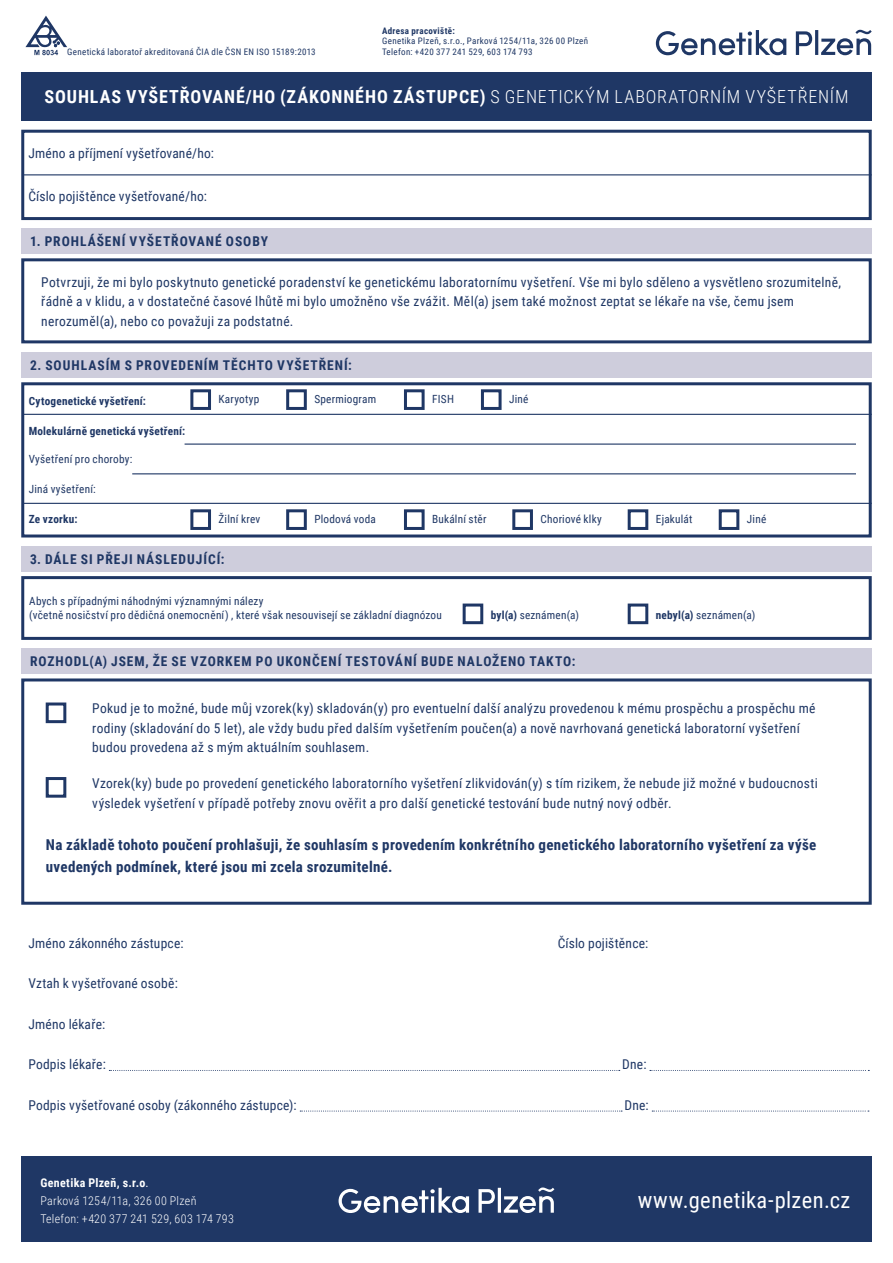
<style>
.page{position:relative;width:893px;height:1263px;background:#fff}
.page>*{position:absolute;margin:0;border:0;box-sizing:border-box;transform-origin:0 0}
.t1{font:22.5px "Roboto Condensed";letter-spacing:.02em;color:#fff}
.t2{font:700 18px "Roboto Condensed";letter-spacing:.05em;color:#fff}
.Styl_odstavce2{font:700 15px/22.5px "Roboto Condensed";letter-spacing:.02em;color:#1f3765}
.Styl_odstavce2-2{font:13.5px/19.5px "Roboto Condensed";letter-spacing:.02em;color:#1f3765}
.t3{font:700 13.5px "Roboto Condensed";letter-spacing:.07em;color:#1f3765}
.t4{font:300 12px "Roboto Condensed";letter-spacing:.025em;color:#fff}
.t5{font:700 12px "Roboto Condensed";letter-spacing:.025em;color:#fff}
.Styl_odstavce2-3{font:11.25px "Roboto Condensed";letter-spacing:.02em;color:#1f3765}
.Styl_odstavce2-4{font:700 11.25px "Roboto Condensed";letter-spacing:.02em;color:#1f3765}
.t6{font:9px "Roboto Condensed";letter-spacing:.035em;color:#1f3765}
.t7{font:700 9px "Roboto Condensed";letter-spacing:.035em;color:#1f3765}
.s1{font-weight:300}
.s2{font-weight:700}
.s3{font-weight:400}
</style>
<div class="page">
<div style="left:21px;top:72px;width:851px;height:49px;background:#1f3765"></div>
<div style="left:21px;top:352px;width:851px;height:26px;background:#cecddc"></div>
<div style="left:21px;top:228px;width:851px;height:26px;background:#cecddc"></div>
<div style="left:21px;top:130px;width:851px;height:90px;border:3px solid #1f3765"></div>
<div style="left:21px;top:258px;width:851px;height:85px;border:3px solid #1f3765"></div>
<div style="left:21px;top:382px;width:851px;height:155px;border:3px solid #1f3765"></div>
<hr style="left:22px;top:174px;width:850px;height:1px;background:#1f3765">
<hr style="left:132px;top:473px;width:724px;height:1px;background:#1f3765">
<hr style="left:23px;top:503px;width:849px;height:1px;background:#1f3765">
<hr style="left:185px;top:443px;width:671px;height:2px;background:#1f3765">
<hr style="left:23px;top:414px;width:849px;height:1px;background:#1f3765">
<svg style="left:109px;top:1070px;width:511px;height:1px"></svg>
<svg style="left:650px;top:1070px;width:219px;height:1px"></svg>
<svg style="left:300px;top:1111px;width:322px;height:1px"></svg>
<svg style="left:652px;top:1111px;width:217px;height:1px"></svg>
<div style="left:21px;top:1157px;width:851px;height:85px;background:#1f3765"></div>
<div style="left:190px;top:389px;width:21px;height:21px;border:3px solid #1f3765"></div>
<div style="left:190px;top:509px;width:21px;height:21px;border:3px solid #1f3765"></div>
<div style="left:286px;top:509px;width:21px;height:21px;border:3px solid #1f3765"></div>
<div style="left:404px;top:509px;width:21px;height:21px;border:3px solid #1f3765"></div>
<div style="left:512px;top:509px;width:21px;height:21px;border:3px solid #1f3765"></div>
<div style="left:628px;top:509px;width:20px;height:21px;border:3px solid #1f3765"></div>
<div style="left:719px;top:509px;width:20px;height:21px;border:3px solid #1f3765"></div>
<div style="left:286px;top:389px;width:21px;height:21px;border:3px solid #1f3765"></div>
<div style="left:21px;top:546px;width:851px;height:26px;background:#cecddc"></div>
<div style="left:21px;top:576px;width:851px;height:64px;border:3px solid #1f3765"></div>
<div style="left:463px;top:603px;width:20px;height:21px;border:3px solid #1f3765"></div>
<div style="left:628px;top:603px;width:20px;height:21px;border:3px solid #1f3765"></div>
<div style="left:404px;top:389px;width:21px;height:21px;border:3px solid #1f3765"></div>
<div style="left:21px;top:648px;width:851px;height:26px;background:#cecddc"></div>
<div style="left:21px;top:678px;width:851px;height:227px;border:3px solid #1f3765"></div>
<div style="left:46px;top:702px;width:20px;height:21px;border:3px solid #1f3765"></div>
<div style="left:46px;top:777px;width:20px;height:21px;border:3px solid #1f3765"></div>
<div style="left:481px;top:389px;width:21px;height:21px;border:3px solid #1f3765"></div>
<svg style="left:26px;top:16px;width:41px;height:39px"></svg>
<svg style="left:656px;top:30px;width:216px;height:25px"></svg>
<svg style="left:339px;top:1187px;width:215px;height:26px"></svg>
<p class="t6" style="left:67px;top:46px;width:250px">Genetická laboratoř akreditovaná ČIA dle ČSN EN ISO 15189:2013</p>
<p class="t7" style="left:382px;top:24px;width:74px">Adresa pracoviště:</p>
<p class="t6" style="left:382px;top:35px;width:208px">Genetika Plzeň, s.r.o., Parková 1254/11a, 326 00 Plzeň</p>
<p class="t6" style="left:382px;top:46px;width:152px">Telefon: +420 377 241 529, 603 174 793</p>
<p class="t2" style="left:44px;top:84px;width:805px">SOUHLAS VYŠETŘOVANÉ/HO (ZÁKONNÉHO ZÁSTUPCE) <span class="s1">S GENETICKÝM LABORATORNÍM VYŠETŘENÍM</span></p>
<p class="Styl_odstavce2-2" style="left:28px;top:142px;width:187px">Jméno a příjmení vyšetřované/ho:</p>
<p class="Styl_odstavce2-2" style="left:28px;top:186px;width:180px">Číslo pojištěnce vyšetřované/ho:</p>
<p class="t3" style="left:30px;top:232px;width:239px">1. PROHLÁŠENÍ VYŠETŘOVANÉ OSOBY</p>
<p class="Styl_odstavce2-2" style="left:41px;top:272px;width:801px">Potvrzuji, že mi bylo poskytnuto genetické poradenství ke genetickému laboratornímu vyšetření. Vše mi bylo sděleno a vysvětleno srozumitelně, řádně a v klidu, a v dostatečné časové lhůtě mi bylo umožněno vše zvážit. Měl(a) jsem také možnost zeptat se lékaře na vše, čemu jsem nerozuměl(a), nebo co považuji za podstatné.</p>
<p class="t3" style="left:30px;top:355px;width:323px">2. SOUHLASÍM S PROVEDENÍM TĚCHTO VYŠETŘENÍ:</p>
<p class="Styl_odstavce2-3" style="left:219px;top:391px;width:42px">Karyotyp</p>
<p class="Styl_odstavce2-3" style="left:314px;top:391px;width:63px">Spermiogram</p>
<p class="Styl_odstavce2-3" style="left:432px;top:391px;width:23px">FISH</p>
<p class="Styl_odstavce2-3" style="left:509px;top:391px;width:21px">Jiné</p>
<p class="Styl_odstavce2-4" style="left:29px;top:393px;width:119px">Cytogenetické vyšetření:</p>
<p class="Styl_odstavce2-4" style="left:29px;top:423px;width:158px">Molekulárně genetická vyšetření:</p>
<p class="Styl_odstavce2-3" style="left:29px;top:451px;width:105px">Vyšetření pro choroby:</p>
<p class="Styl_odstavce2-3" style="left:29px;top:481px;width:68px">Jiná vyšetření:</p>
<p class="Styl_odstavce2-4" style="left:29px;top:511px;width:50px">Ze vzorku:</p>
<p class="Styl_odstavce2-3" style="left:219px;top:511px;width:43px">Žilní krev</p>
<p class="Styl_odstavce2-3" style="left:314px;top:511px;width:63px">Plodová voda</p>
<p class="Styl_odstavce2-3" style="left:432px;top:511px;width:56px">Bukální stěr</p>
<p class="Styl_odstavce2-3" style="left:540px;top:511px;width:63px">Choriové klky</p>
<p class="Styl_odstavce2-3" style="left:656px;top:511px;width:38px">Ejakulát</p>
<p class="Styl_odstavce2-3" style="left:747px;top:511px;width:21px">Jiné</p>
<p class="t3" style="left:30px;top:550px;width:196px">3. DÁLE SI PŘEJI NÁSLEDUJÍCÍ:</p>
<p class="Styl_odstavce2-3" style="left:29px;top:594px;width:236px">Abych s případnými náhodnými významnými nálezy</p>
<p class="Styl_odstavce2-3" style="left:29px;top:607px;width:414px">(včetně nosičství pro dědičná onemocnění) , které však nesouvisejí se základní diagnózou</p>
<p class="Styl_odstavce2-3" style="left:491px;top:607px;width:90px"><span class="s2">byl(a)</span> seznámen(a)</p>
<p class="Styl_odstavce2-3" style="left:656px;top:607px;width:101px"><span class="s2">nebyl(a)</span> seznámen(a)</p>
<p class="t3" style="left:30px;top:652px;width:547px">ROZHODL(A) JSEM, ŽE SE VZORKEM PO UKONČENÍ TESTOVÁNÍ BUDE NALOŽENO TAKTO:</p>
<p class="Styl_odstavce2-2" style="left:92px;top:698px;width:725px">Pokud je to možné, bude můj vzorek(ky) skladován(y) pro eventuelní další analýzu provedenou k mému prospěchu a prospěchu mé rodiny (skladování do 5 let), ale vždy budu před dalším vyšetřením poučen(a) a nově navrhovaná genetická laboratorní vyšetření budou provedena až s mým aktuálním souhlasem.</p>
<p class="Styl_odstavce2-2" style="left:92px;top:773px;width:727px">Vzorek(ky) bude po provedení genetického laboratorního vyšetření zlikvidován(y) s tím rizikem, že nebude již možné v budoucnosti výsledek vyšetření v případě potřeby znovu ověřit a pro další genetické testování bude nutný nový odběr.</p>
<p class="Styl_odstavce2" style="left:46px;top:832px;width:772px">Na základě tohoto poučení prohlašuji, že souhlasím s provedením konkrétního genetického laboratorního vyšetření za výše uvedených podmínek, které jsou mi zcela srozumitelné.</p>
<p class="Styl_odstavce2-2" style="left:28px;top:932px;width:157px">Jméno zákonného zástupce:</p>
<p class="Styl_odstavce2-2" style="left:558px;top:932px;width:92px">Číslo pojištěnce:</p>
<p class="Styl_odstavce2-2" style="left:28px;top:973px;width:151px">Vztah k vyšetřované osobě:</p>
<p class="Styl_odstavce2-2" style="left:28px;top:1014px;width:78px">Jméno lékaře:</p>
<p class="Styl_odstavce2-2" style="left:28px;top:1054px;width:79px">Podpis lékaře:</p>
<p class="Styl_odstavce2-2" style="left:622px;top:1054px;width:26px">Dne:</p>
<p class="Styl_odstavce2-2" style="left:28px;top:1095px;width:270px">Podpis vyšetřované osoby (zákonného zástupce):</p>
<p class="Styl_odstavce2-2" style="left:624px;top:1095px;width:26px">Dne:</p>
<p class="t5" style="left:40px;top:1174px;width:110px">Genetika Plzeň, s.r.o<span class="s3">.</span></p>
<p class="t4" style="left:40px;top:1192px;width:158px">Parková 1254/11a, 326 00 Plzeň</p>
<p class="t4" style="left:40px;top:1210px;width:195px">Telefon: +420 377 241 529, 603 174 793</p>
<p class="t1" style="left:638px;top:1184px;width:214px">www.genetika-plzen.cz</p>
</div>
